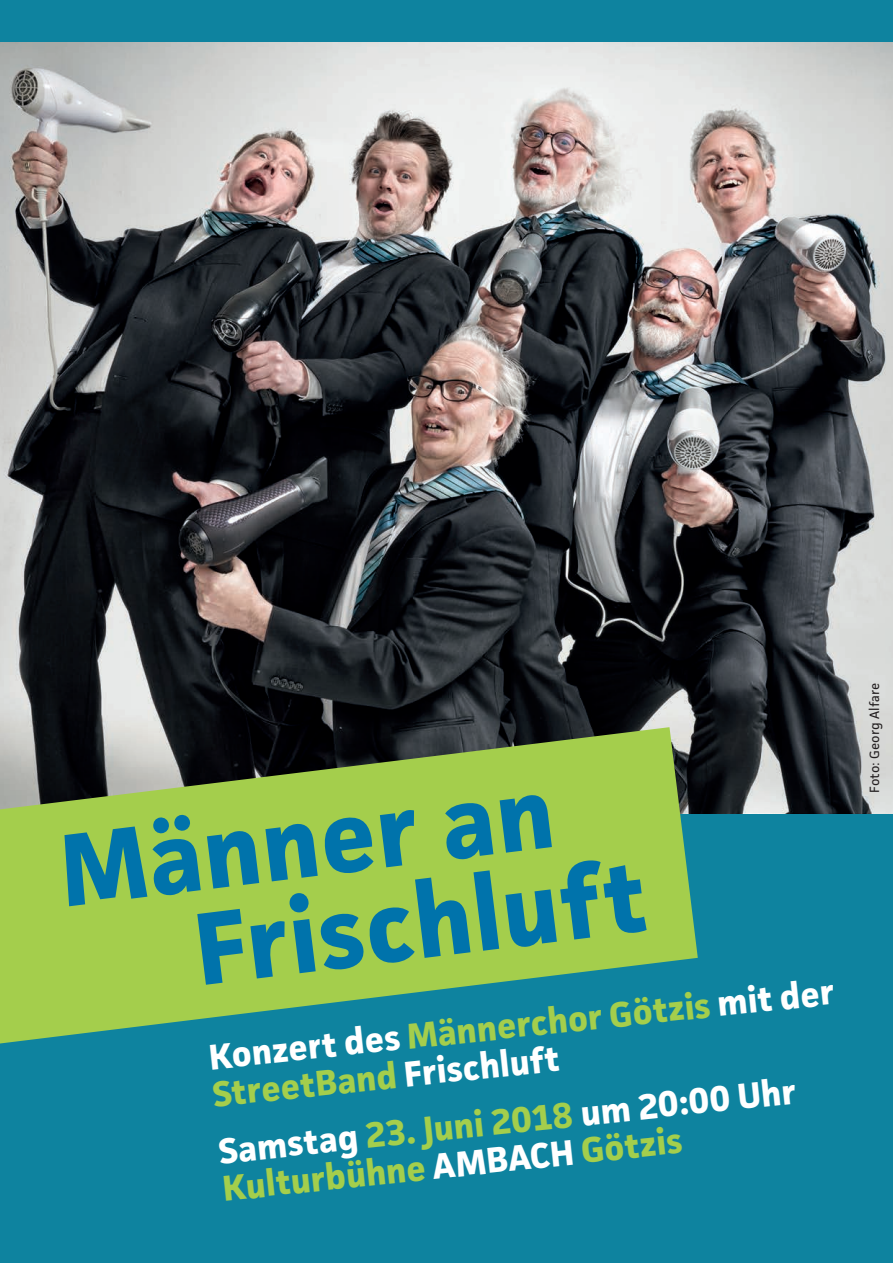
<style>
.page{position:relative;width:893px;height:1263px;background:#0e839f}
.page>*{position:absolute;margin:0;border:0;box-sizing:border-box;transform-origin:0 0}
.t1{font:700 103.2px/94.5px "Facit";color:#0073ab}
.t2{font:700 36px/37.5px "Facit";color:#fff}
.t3{font:700 36px/37.5px "Facit";color:#a4ce4c}
.t4{font:13.5px "Facit";letter-spacing:.015em;color:#231f20}
.s1{color:#a4ce4c}
.s2{color:#fff}
</style>
<div class="page">
<img style="left:0;top:43px;width:893px;height:770px">
<svg style="left:0;top:727px;width:698px;height:316px;fill:#a4ce4c"></svg>
<h1 class="t1" style="left:177px;top:807px;width:457px;text-indent:-124px;rotate:-7deg">Männer an<br>Frischluft</h1>
<p class="t2" style="left:207px;top:1038px;width:629px;rotate:-6deg">Konzert des <span class="s1">Männerchor Götzis</span> mit der<br><span class="s1">StreetBand</span> Frischluft</p>
<p class="t3" style="left:217px;top:1132px;width:581px;rotate:-6deg"><span class="s2">Samstag</span> 23. Juni 2018 <span class="s2">um 20:00 Uhr<br></span>Kulturbühne <span class="s2">AMBACH</span> Götzis</p>
<p class="t4" style="left:866px;top:793px;width:113px;rotate:-90deg">Foto: Georg Alfare</p>
</div>
